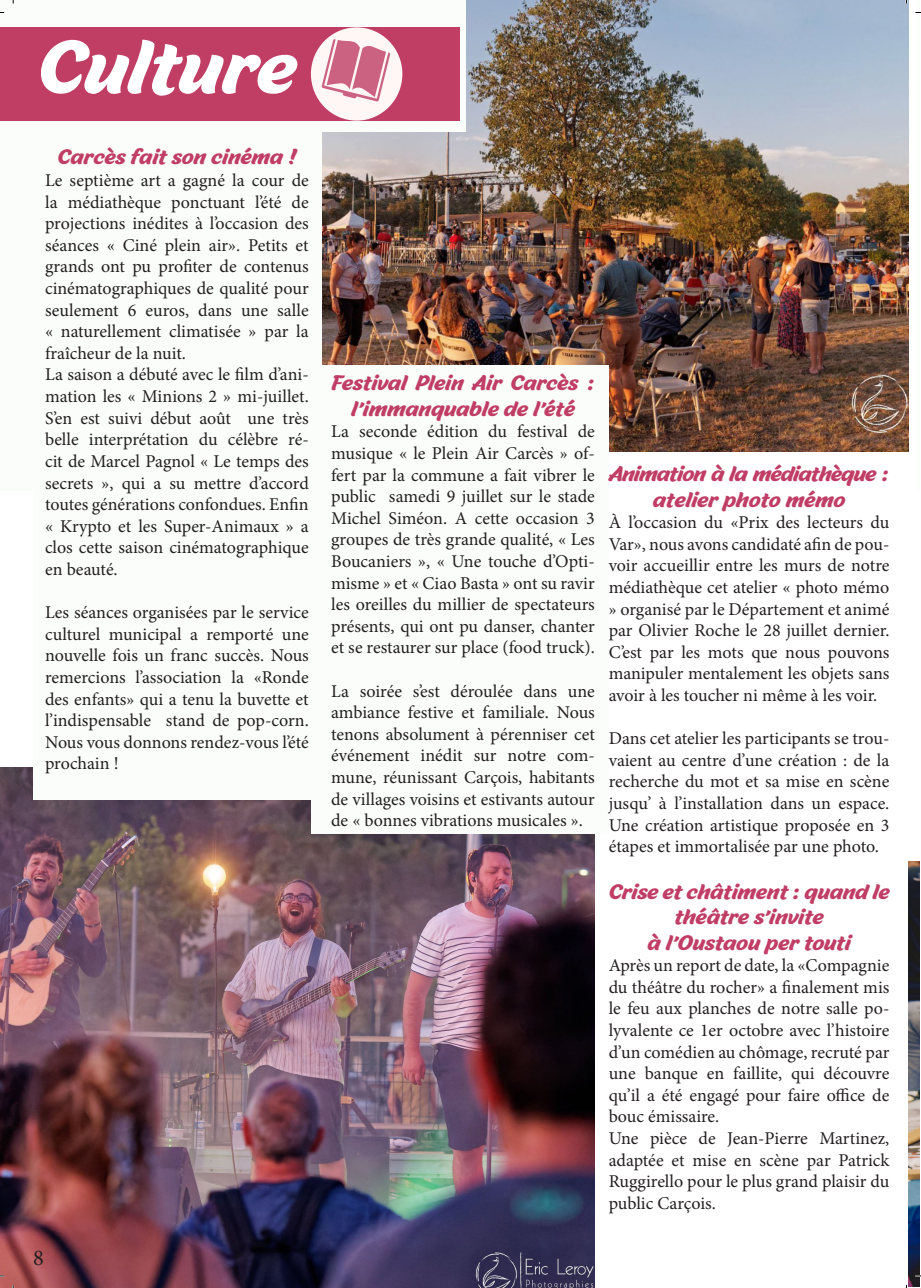
<style>
.page{position:relative;width:921px;height:1288px;background:#fff}
.page>*{position:absolute;margin:0;border:0;box-sizing:border-box;transform-origin:0 0}
.t1{font:75px "Malvie";color:#fff}
.t2{font:22.5px "Minion Pro";color:#231f20}
.t3{font:21px/25.2px "Malvie";color:#c03d65;text-align:center}
.t4{font:21px/25.2px "Malvie";letter-spacing:-.03em;color:#c03d65;text-align:center}
.t5{font:18px/21.6px "Minion Pro";color:#231f20;text-align:justify}
</style>
<div class="page">
<img style="left:0;top:767px;width:595px;height:520px">
<div style="left:33px;top:344px;width:287px;height:455px;background:#fbfdfa"></div>
<hr style="left:917px;top:0;width:2px;height:491px;background:#fbfdfa">
<img style="left:908px;top:861px;width:11px;height:425px">
<img style="left:322px;top:0;width:586px;height:452px">
<div style="left:311px;top:365px;width:297px;height:468px;background:#fbfdfa"></div>
<div style="left:0;top:133px;width:322px;height:358px;background:#fbfdfa"></div>
<div style="left:0;top:0;width:466px;height:132px;background:#fbfdfa"></div>
<div style="left:0;top:27px;width:460px;height:94px;background:#c03d64"></div>
<div style="left:311px;top:27px;width:91px;height:94px;background:#fef7f6;border-radius:50%"></div>
<svg style="left:321px;top:39px;width:69px;height:63px"></svg>
<p class="t1" style="left:38px;top:19px;width:260px">Culture</p>
<p class="t3" style="left:57px;top:144px;width:240px">Carcès fait son cinéma !</p>
<p class="t5" style="left:45px;top:169px;width:265px">Le septième art a gagné la cour de la médiathèque ponctuant l’été de projections inédites à l’occasion des séances « Ciné plein air». Petits et grands ont pu profiter de contenus cinématographiques de qualité pour seulement 6 euros, dans une salle « naturellement climatisée » par la fraîcheur de la nuit.</p>
<p class="t5" style="left:45px;top:364px;width:265px">La saison a débuté avec le film d’ani&shy;mation les « Minions 2 » mi-juillet.<br>S’en est suivi début août une très belle interprétation du célèbre ré&shy;cit de Marcel Pagnol « Le temps des secrets », qui a su mettre d’accord toutes générations confondues. Enfin « Krypto et les Super-Animaux » a clos cette saison cinématographique en beauté.</p>
<p class="t5" style="left:45px;top:601px;width:265px">Les séances organisées par le service culturel municipal a remporté une nouvelle fois un franc succès. Nous remercions l’association la «Ronde des enfants» qui a tenu la buvette et l’indispensable stand de pop-corn.<br>Nous vous donnons rendez-vous l’été prochain !</p>
<p class="t2" style="left:33px;top:1242px;width:12px">8</p>
<p class="t3" style="left:331px;top:370px;width:265px">Festival Plein Air Carcès : l’immanquable de l’été</p>
<p class="t5" style="left:331px;top:421px;width:265px">La seconde édition du festival de musique « le Plein Air Carcès » of&shy;fert par la commune a fait vibrer le public samedi 9 juillet sur le stade Michel Siméon. A cette occasion 3 groupes de très grande qualité, « Les Boucaniers », « Une touche d’Opti&shy;misme » et « Ciao Basta » ont su ravir les oreilles du millier de spectateurs présents, qui ont pu danser, chanter et se restaurer sur place (food truck).</p>
<p class="t5" style="left:331px;top:680px;width:265px">La soirée s’est déroulée dans une ambiance festive et familiale. Nous tenons absolument à pérenniser cet événement inédit sur notre com&shy;mune, réunissant Carçois, habitants de villages voisins et estivants autour de « bonnes vibrations musicales ».</p>
<p class="t4" style="left:608px;top:461px;width:282px">Animation à la médiathèque : atelier photo mémo</p>
<p class="t5" style="left:608px;top:511px;width:282px">À l’occasion du «Prix des lecteurs du Var», nous avons candidaté afin de pou&shy;voir accueillir entre les murs de notre médiathèque cet atelier « photo mémo » organisé par le Département et animé par Olivier Roche le 28 juillet dernier.<br>C’est par les mots que nous pouvons manipuler mentalement les objets sans avoir à les toucher ni même à les voir.</p>
<p class="t5" style="left:608px;top:727px;width:282px">Dans cet atelier les participants se trou&shy;vaient au centre d’une création : de la recherche du mot et sa mise en scène jusqu’ à l’installation dans un espace.<br>Une création artistique proposée en 3 étapes et immortalisée par une photo.</p>
<p class="t3" style="left:608px;top:878px;width:282px">Crise et châtiment : quand le théâtre s’invite</p>
<p class="t3" style="left:647px;top:929px;width:205px">à l’Oustaou per touti</p>
<p class="t5" style="left:608px;top:954px;width:282px">Après un report de date, la «Compagnie du théâtre du rocher» a finalement mis le feu aux planches de notre salle po&shy;lyvalente ce 1er octobre avec l’histoire d’un comédien au chômage, recruté par une banque en faillite, qui découvre qu’il a été engagé pour faire office de bouc émissaire.</p>
<p class="t5" style="left:608px;top:1127px;width:282px">Une pièce de Jean-Pierre Martinez, adaptée et mise en scène par Patrick Ruggirello pour le plus grand plaisir du public Carçois.</p>
</div>
